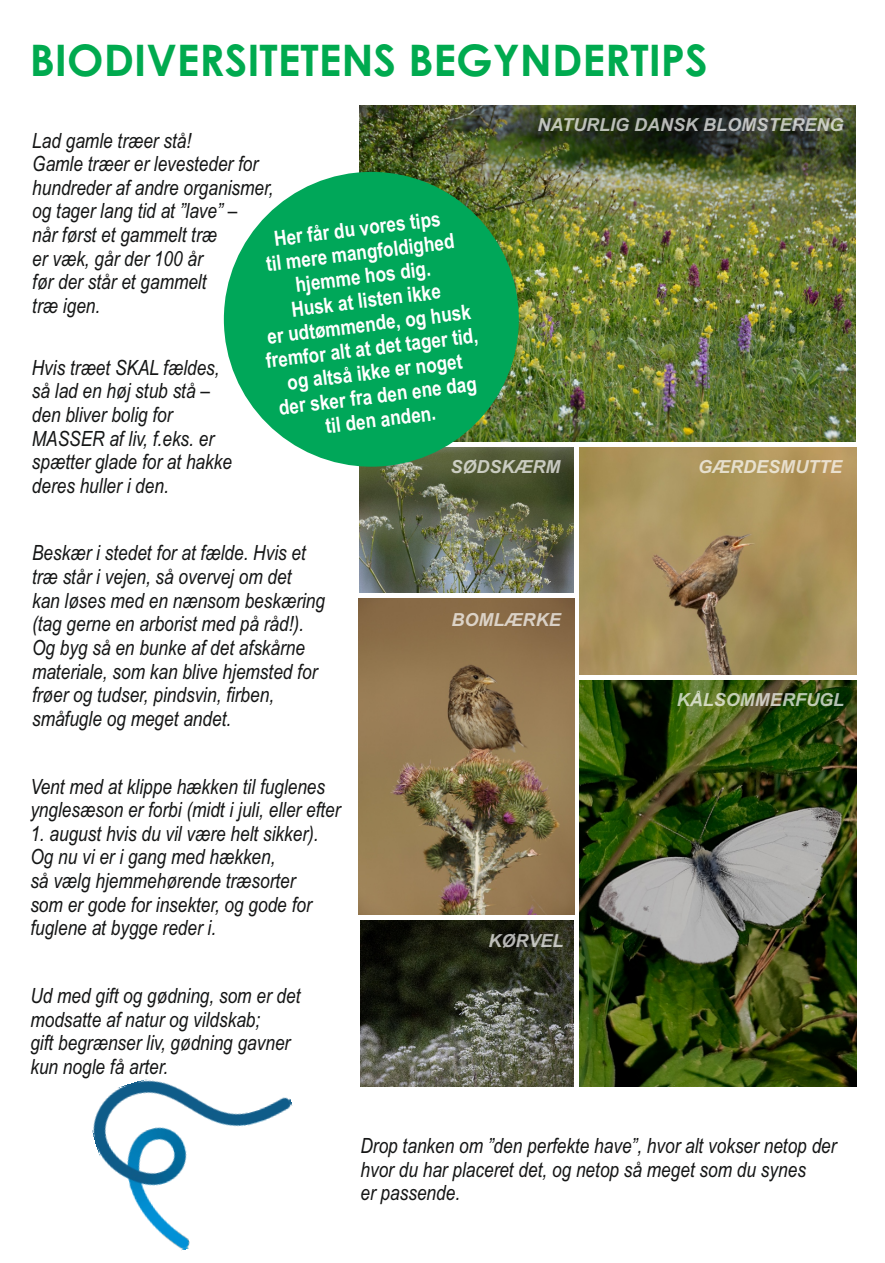
<style>
.page{position:relative;width:885px;height:1263px;background:#fff}
.page>*{position:absolute;margin:0;border:0;box-sizing:border-box;transform-origin:0 0}
.t1{font:700 43.5px "Century Gothic";color:#00aa4f}
.t2{font:italic 21px/23.5px "Arial Narrow";color:#151616}
.t3{font:700 21px/24px "Arial Narrow";color:#fff;text-align:center}
.t4{font:italic 700 18px "Arial";color:rgb(255 255 255/.7)}
</style>
<div class="page">
<img style="left:579px;top:448px;width:277px;height:226px">
<img style="left:579px;top:680px;width:277px;height:407px">
<img style="left:359px;top:448px;width:215px;height:145px">
<img style="left:360px;top:921px;width:213px;height:165px">
<img style="left:359px;top:598px;width:215px;height:317px">
<img style="left:359px;top:106px;width:496px;height:335px">
<div style="left:224px;top:172px;width:294px;height:295px;background:#00a759;border-radius:50%"></div>
<img style="left:92px;top:1079px;width:201px;height:172px">
<h1 class="t1" style="left:30px;top:44px;width:679px">BIODIVERSITETENS BEGYNDERTIPS</h1>
<p class="t4" style="left:537px;top:118px;width:307px">NATURLIG DANSK BLOMSTERENG</p>
<p class="t2" style="left:32px;top:130px;width:243px">Lad gamle træer stå!<br>Gamle træer er levesteder for hundreder af andre organismer, og tager lang tid at ”lave” –<br>når først et gammelt træ<br>er væk, går der 100 år<br>før der står et gammelt<br>træ igen.</p>
<p class="t3" style="left:250px;top:232px;width:215px;rotate:-7deg">Her får du vores tips<br>til mere mangfoldighed hjemme hos dig.<br>Husk at listen ikke<br>er udtømmende, og husk fremfor alt at det tager tid, og altså ikke er noget<br>der sker fra den ene dag til den anden.</p>
<p class="t2" style="left:32px;top:358px;width:202px">Hvis træet SKAL fældes, så lad en høj stub stå – den bliver bolig for<br>MASSER af liv, f.eks. er spætter glade for at hakke deres huller i den.</p>
<p class="t4" style="left:450px;top:460px;width:111px">SØDSKÆRM</p>
<p class="t4" style="left:698px;top:460px;width:146px">GÆRDESMUTTE</p>
<p class="t2" style="left:32px;top:543px;width:294px">Beskær i stedet for at fælde. Hvis et træ står i vejen, så overvej om det<br>kan løses med en nænsom beskæring (tag gerne en arborist med på råd!).<br>Og byg så en bunke af det afskårne materiale, som kan blive hjemsted for frøer og tudser, pindsvin, firben, småfugle og meget andet.</p>
<p class="t2" style="left:30px;top:776px;width:312px">Vent med at klippe hækken til fuglenes ynglesæson er forbi (midt i juli, eller efter</p>
<p class="t2" style="left:30px;top:824px;width:290px">1. august hvis du vil være helt sikker).<br>Og nu vi er i gang med hækken,<br>så vælg hjemmehørende træsorter som er gode for insekter, og gode for fuglene at bygge reder i.</p>
<p class="t2" style="left:30px;top:986px;width:271px">Ud med gift og gødning, som er det modsatte af natur og vildskab;<br>gift begrænser liv, gødning gavner kun nogle få arter.</p>
<p class="t4" style="left:451px;top:612px;width:110px">BOMLÆRKE</p>
<p class="t4" style="left:488px;top:934px;width:77px">KØRVEL</p>
<p class="t4" style="left:676px;top:693px;width:168px">KÅLSOMMERFUGL</p>
<p class="t2" style="left:360px;top:1136px;width:477px">Drop tanken om ”den perfekte have”, hvor alt vokser netop der hvor du har placeret det, og netop så meget som du synes<br>er passende.</p>
</div>
